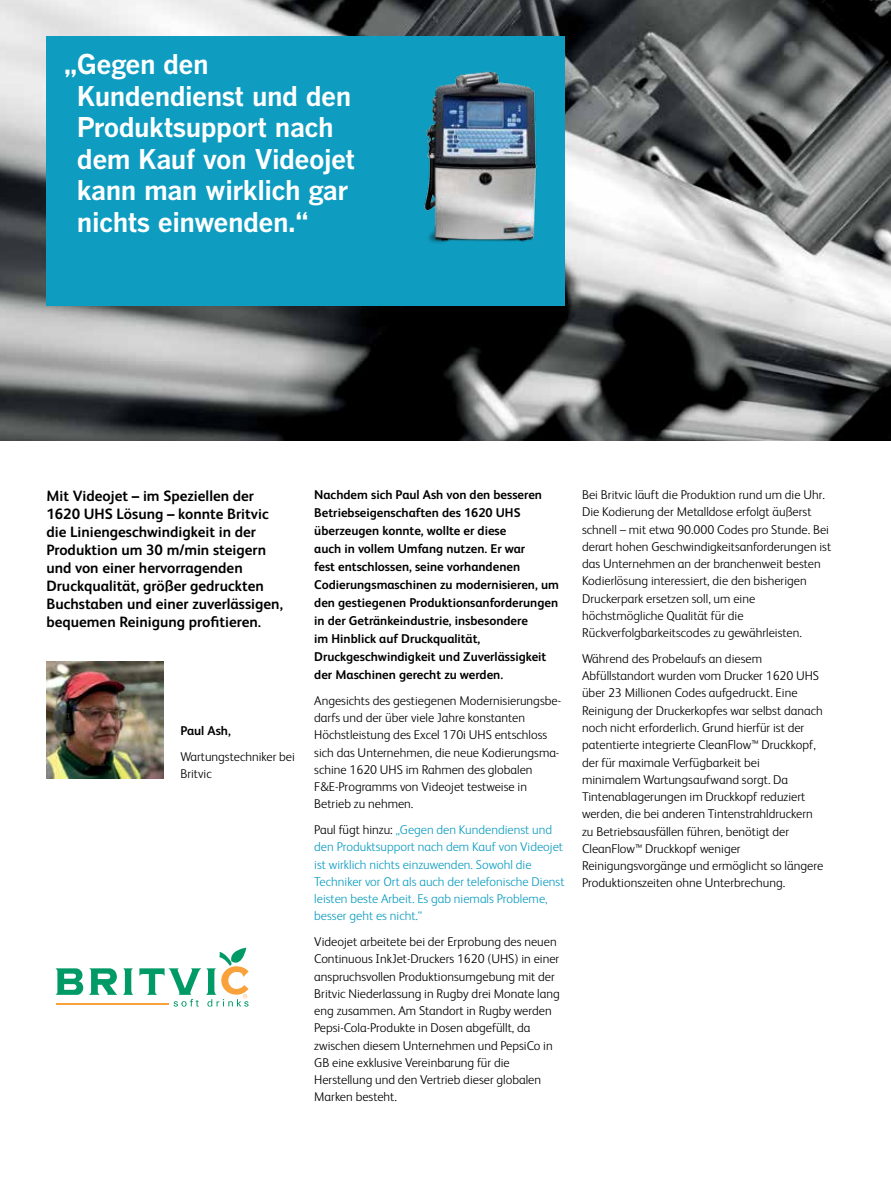
<style>
.page{position:relative;width:891px;height:1188px;background:#fff}
.page>*{position:absolute;margin:0;border:0;box-sizing:border-box;transform-origin:0 0}
.t1{font:27px/31.5px "Benton Got Bol";letter-spacing:-.02em;color:#fff}
.t2{font:700 15px/18px "FS Albert";color:#000}
.t3{font:300 12.75px/17.2px "FS Albert";color:#000}
.t4{font:700 12.75px/18px "FS Albert";color:#000}
.t5{font:300 12.75px/17.2px "FS Albert";color:#0e9dc1}
.s1{color:#000}
</style>
<div class="page">
<img style="left:0;top:0;width:891px;height:441px">
<div style="left:46px;top:36px;width:519px;height:270px;background:#0e9dc1"></div>
<img style="left:424px;top:71px;width:113px;height:172px">
<svg style="left:56px;top:968px;width:27px;height:27px"></svg>
<svg style="left:89px;top:968px;width:28px;height:27px"></svg>
<svg style="left:123px;top:968px;width:10px;height:27px"></svg>
<hr style="left:56px;top:1003px;width:112px;height:2px;background:#f9a13a">
<svg style="left:139px;top:948px;width:110px;height:59px"></svg>
<img style="left:46px;top:662px;width:117px;height:116px">
<h1 class="t1" style="left:77px;top:48px;width:280px;text-indent:-13px">„Gegen den<br>Kundendienst und den<br>Produktsupport nach dem Kauf von Videojet kann man wirklich gar nichts einwenden.“</h1>
<p class="t2" style="left:46px;top:487px;width:238px">Mit Videojet – im Speziellen der 1620 UHS Lösung – konnte Britvic die Liniengeschwindigkeit in der Produktion um 30 m/min steigern und von einer hervorragenden Druckqualität, größer gedruckten Buchstaben und einer zuverlässigen, bequemen Reinigung profitieren.</p>
<p class="t4" style="left:180px;top:722px;width:52px">Paul Ash,</p>
<p class="t3" style="left:180px;top:748px;width:116px">Wartungstechniker bei<br>Britvic</p>
<p class="t4" style="left:314px;top:486px;width:246px">Nachdem sich Paul Ash von den besseren Betriebseigenschaften des 1620 UHS überzeugen konnte, wollte er diese<br>auch in vollem Umfang nutzen. Er war<br>fest entschlossen, seine vorhandenen Codierungsmaschinen zu modernisieren, um den gestiegenen Produktionsanforderungen in der Getränkeindustrie, insbesondere<br>im Hinblick auf Druckqualität, Druckgeschwindigkeit und Zuverlässigkeit der Maschinen gerecht zu werden.</p>
<p class="t3" style="left:314px;top:692px;width:248px">Angesichts des gestiegenen Modernisierungsbe&shy;darfs und der über viele Jahre konstanten Höchstleistung des Excel 170i UHS entschloss sich das Unternehmen, die neue Kodierungsma&shy;schine 1620 UHS im Rahmen des globalen F&amp;E-Programms von Videojet testweise in Betrieb zu nehmen.</p>
<p class="t5" style="left:314px;top:821px;width:252px"><span class="s1">Paul fügt hinzu:</span> „Gegen den Kundendienst und den Produktsupport nach dem Kauf von Videojet ist wirklich nichts einzuwenden. Sowohl die Techniker vor Ort als auch der telefonische Dienst leisten beste Arbeit. Es gab niemals Probleme, besser geht es nicht.“</p>
<p class="t3" style="left:314px;top:933px;width:247px">Videojet arbeitete bei der Erprobung des neuen Continuous InkJet-Druckers 1620 (UHS) in einer anspruchsvollen Produktionsumgebung mit der Britvic Niederlassung in Rugby drei Monate lang eng zusammen. Am Standort in Rugby werden Pepsi-Cola-Produkte in Dosen abgefüllt, da zwischen diesem Unternehmen und PepsiCo in GB eine exklusive Vereinbarung für die Herstellung und den Vertrieb dieser globalen Marken besteht.</p>
<p class="t3" style="left:582px;top:486px;width:251px">Bei Britvic läuft die Produktion rund um die Uhr.<br>Die Kodierung der Metalldose erfolgt äußerst schnell – mit etwa 90.000 Codes pro Stunde. Bei derart hohen Geschwindigkeitsanforderungen ist das Unternehmen an der branchenweit besten Kodierlösung interessiert, die den bisherigen Druckerpark ersetzen soll, um eine höchstmögliche Qualität für die Rückverfolgbarkeitscodes zu gewährleisten.</p>
<p class="t3" style="left:582px;top:650px;width:243px">Während des Probelaufs an diesem Abfüllstandort wurden vom Drucker 1620 UHS über 23 Millionen Codes aufgedruckt. Eine Reinigung der Druckerkopfes war selbst danach noch nicht erforderlich. Grund hierfür ist der patentierte integrierte CleanFlow™ Druckkopf, der für maximale Verfügbarkeit bei<br>minimalem Wartungsaufwand sorgt. Da Tintenablagerungen im Druckkopf reduziert werden, die bei anderen Tintenstrahldruckern zu Betriebsausfällen führen, benötigt der CleanFlow™ Druckkopf weniger Reinigungsvorgänge und ermöglicht so längere Produktionszeiten ohne Unterbrechung.</p>
</div>
